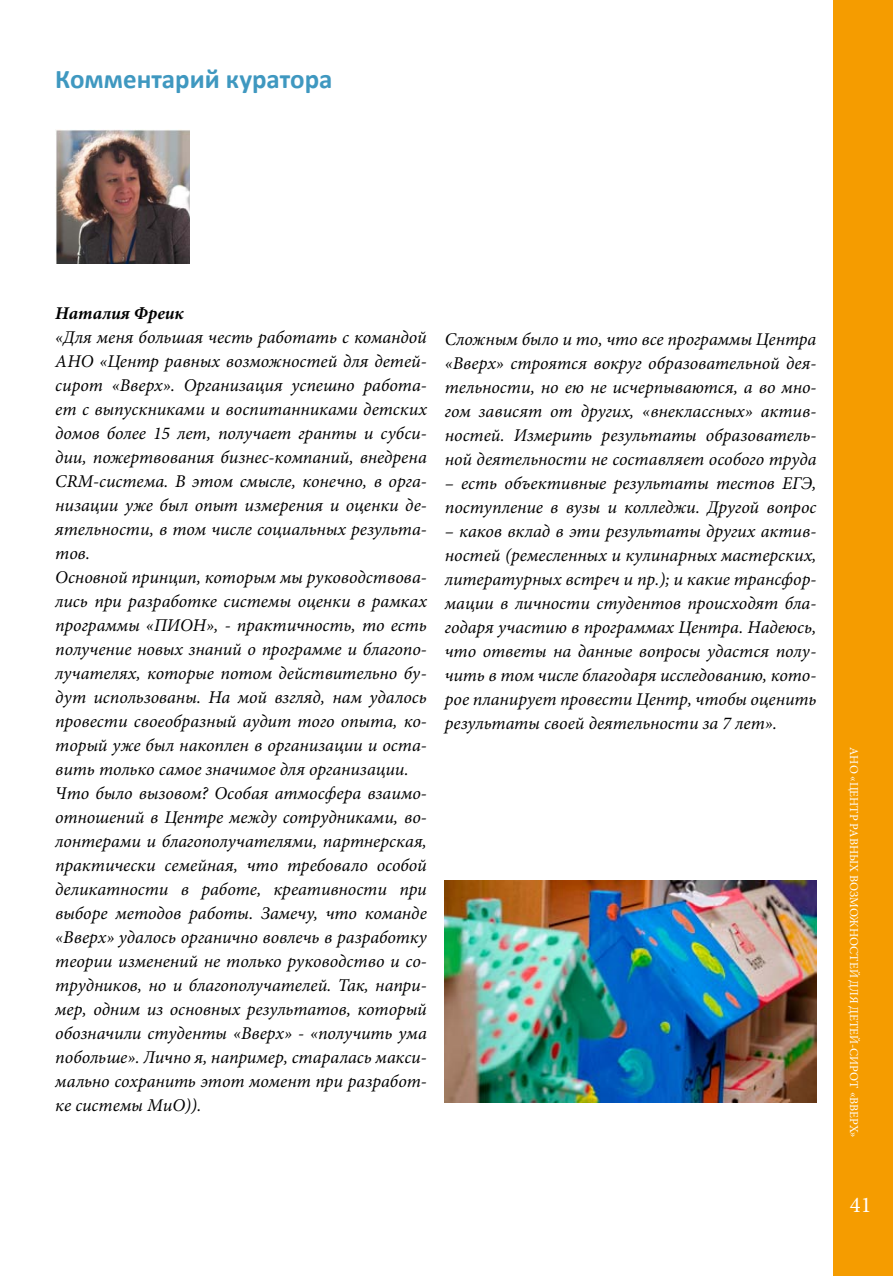
<style>
.page{position:relative;width:893px;height:1276px;background:#fff}
.page>*{position:absolute;margin:0;border:0;box-sizing:border-box;transform-origin:0 0}
.t1{font:700 27px "Calibri";color:#3f98c0}
.t2{font:22.5px "Minion Pro";color:#fff}
.t3{font:italic 18px/24px "Minion Pro";color:#000}
.t4{font:italic 700 18px "Minion Pro";color:#000}
.t5{font:12px "Minion Pro";color:#fff}
</style>
<div class="page">
<div style="left:833px;top:0;width:60px;height:1276px;background:#f59c00"></div>
<img style="left:444px;top:880px;width:372px;height:222px">
<img style="left:55px;top:130px;width:134px;height:134px">
<h1 class="t1" style="left:55px;top:60px;width:279px">Комментарий куратора</h1>
<p class="t4" style="left:55px;top:301px;width:130px">Наталия Фреик</p>
<p class="t3" style="left:55px;top:325px;width:373px">«Для меня большая честь работать с командой АНО «Центр равных возможностей для детей&shy;сирот «Вверх». Организация успешно работа&shy;ет с выпускниками и воспитанниками детских домов более 15 лет, получает гранты и субси&shy;дии, пожертвования бизнес-компаний, внедрена CRM-система. В этом смысле, конечно, в орга&shy;низации уже был опыт измерения и оценки де&shy;ятельности, в том числе социальных результа&shy;тов.<br>Основной принцип, которым мы руководствова&shy;лись при разработке системы оценки в рамках программы «ПИОН», - практичность, то есть получение новых знаний о программе и благопо&shy;лучателях, которые потом действительно бу&shy;дут использованы. На мой взгляд, нам удалось провести своеобразный аудит того опыта, ко&shy;торый уже был накоплен в организации и оста&shy;вить только самое значимое для организации.<br>Что было вызовом? Особая атмосфера взаимо&shy;отношений в Центре между сотрудниками, во&shy;лонтерами и благополучателями, партнерская, практически семейная, что требовало особой деликатности в работе, креативности при выборе методов работы. Замечу, что команде «Вверх» удалось органично вовлечь в разработку теории изменений не только руководство и со&shy;трудников, но и благополучателей. Так, напри&shy;мер, одним из основных результатов, который обозначили студенты «Вверх» - «получить ума побольше». Лично я, например, старалась макси&shy;мально сохранить этот момент при разработ&shy;ке системы МиО)).</p>
<p class="t3" style="left:445px;top:327px;width:373px;text-align:justify">Сложным было и то, что все программы Центра «Вверх» строятся вокруг образовательной дея&shy;тельности, но ею не исчерпываются, а во мно&shy;гом зависят от других, «внеклассных» актив&shy;ностей. Измерить результаты образователь&shy;ной деятельности не составляет особого труда</p>
<p class="t3" style="left:445px;top:471px;width:373px">– есть объективные результаты тестов ЕГЭ, поступление в вузы и колледжи. Другой вопрос</p>
<p class="t3" style="left:445px;top:519px;width:373px;text-align:justify">– каков вклад в эти результаты других актив&shy;ностей (ремесленных и кулинарных мастерских, литературных встреч и пр.); и какие трансфор&shy;мации в личности студентов происходят бла&shy;годаря участию в программах Центра. Надеюсь, что ответы на данные вопросы удастся полу&shy;чить в том числе благодаря исследованию, кото&shy;рое планирует провести Центр, чтобы оценить результаты своей деятельности за 7 лет».</p>
<p class="t5" style="left:862px;top:747px;width:392px;rotate:90deg">АНО «ЦЕНТР РАВНЫХ ВОЗМОЖНОСТЕЙ ДЛЯ ДЕТЕЙ-СИРОТ «ВВЕРХ»</p>
<p class="t2" style="left:850px;top:1189px;width:23px">41</p>
</div>
